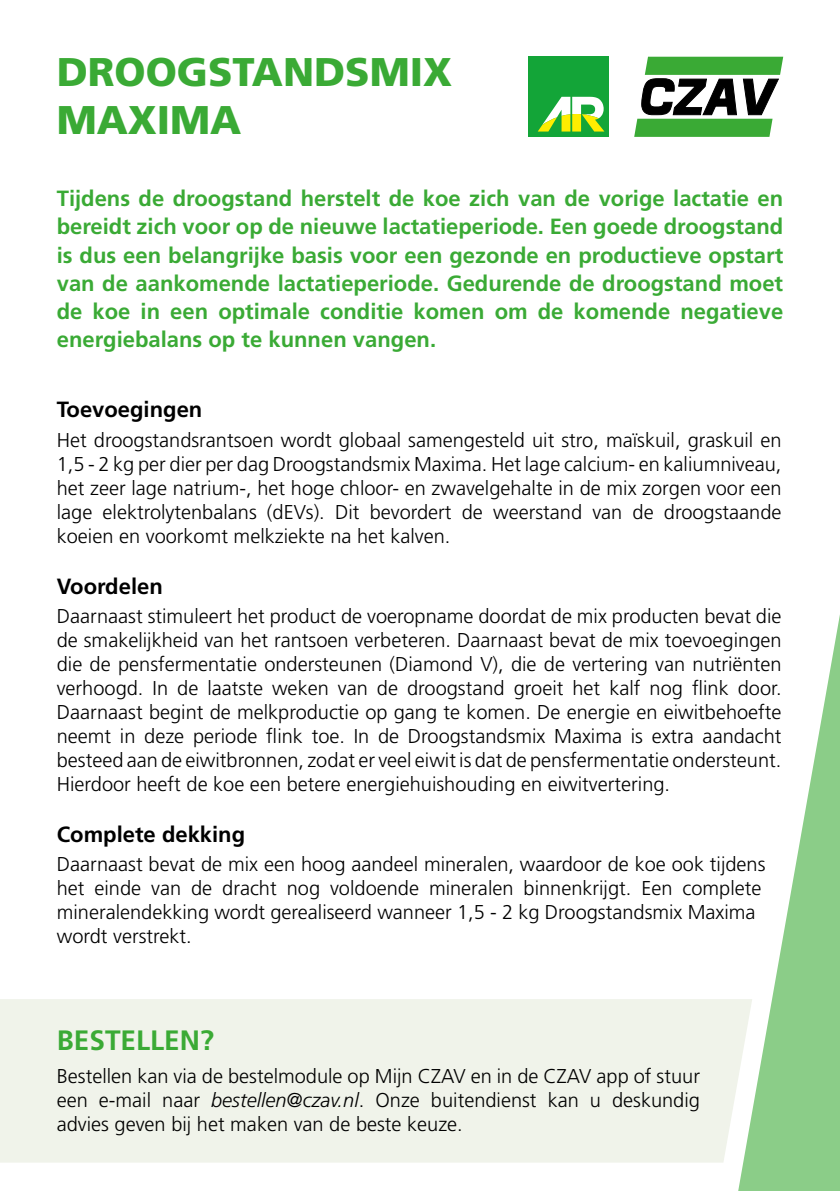
<style>
.page{position:relative;width:840px;height:1191px;background:#fff}
.page>*{position:absolute;margin:0;border:0;box-sizing:border-box;transform-origin:0 0}
.t1{font:900 40px/48px "Frutiger LT Std";color:#3aaa35}
.t2{font:700 28px "Frutiger LT Std";color:#3aaa35}
.t3{font:700 22px/28px "Frutiger LT Std";color:#3aaa35;text-align:justify}
.t4{font:700 22px "Frutiger LT Std";color:#000}
.t5{font:300 20px/24px "Frutiger LT Std";color:#000;text-align:justify}
.s1{font-style:italic}
</style>
<div class="page">
<svg style="left:734px;top:56px;width:105px;height:1135px"></svg>
<div style="left:0;top:999px;width:751px;height:163px;background:#f0f3ea"></div>
<svg style="left:634px;top:57px;width:148px;height:80px"></svg>
<div style="left:528px;top:57px;width:80px;height:80px;background:#13a538"></div>
<svg style="left:538px;top:97px;width:66px;height:34px"></svg>
<h1 class="t1" style="left:57px;top:48px;width:396px">DROOGSTANDSMIX<br>MAXIMA</h1>
<p class="t3" style="left:57px;top:185px;width:727px">Tijdens de droogstand herstelt de koe zich van de vorige lactatie en bereidt zich voor op de nieuwe lactatieperiode. Een goede droogstand is dus een belangrijke basis voor een gezonde en productieve opstart van de aankomende lactatieperiode. Gedurende de droogstand moet de koe in een optimale conditie komen om de komende negatieve energiebalans op te kunnen vangen.</p>
<p class="t4" style="left:57px;top:397px;width:147px">Toevoegingen</p>
<p class="t5" style="left:57px;top:428px;width:726px">Het droogstandsrantsoen wordt globaal samengesteld uit stro, maïskuil, graskuil en 1,5 - 2 kg per dier per dag Droogstandsmix Maxima. Het lage calcium- en kaliumniveau, het zeer lage natrium-, het hoge chloor- en zwavelgehalte in de mix zorgen voor een lage elektrolytenbalans (dEVs). Dit bevordert de weerstand van de droogstaande koeien en voorkomt melkziekte na het kalven.</p>
<p class="t4" style="left:57px;top:573px;width:107px">Voordelen</p>
<p class="t5" style="left:57px;top:604px;width:726px">Daarnaast stimuleert het product de voeropname doordat de mix producten bevat die de smakelijkheid van het rantsoen verbeteren. Daarnaast bevat de mix toevoegingen die de pensfermentatie ondersteunen (Diamond V), die de vertering van nutriënten verhoogd. In de laatste weken van de droogstand groeit het kalf nog flink door.<br>Daarnaast begint de melkproductie op gang te komen. De energie en eiwitbehoefte neemt in deze periode flink toe. In de Droogstandsmix Maxima is extra aandacht besteed aan de eiwitbronnen, zodat er veel eiwit is dat de pensfermentatie ondersteunt.<br>Hierdoor heeft de koe een betere energiehuishouding en eiwitvertering.</p>
<p class="t4" style="left:57px;top:821px;width:190px">Complete dekking</p>
<p class="t5" style="left:57px;top:852px;width:709px;text-align:left">Daarnaast bevat de mix een hoog aandeel mineralen, waardoor de koe ook tijdens het einde van de dracht nog voldoende mineralen binnenkrijgt. Een complete mineralendekking wordt gerealiseerd wanneer 1,5 - 2 kg Droogstandsmix Maxima wordt verstrekt.</p>
<h2 class="t2" style="left:57px;top:1024px;width:159px">BESTELLEN?</h2>
<p class="t5" style="left:57px;top:1064px;width:644px">Bestellen kan via de bestelmodule op Mijn CZAV en in de CZAV app of stuur een e-mail naar <span class="s1">bestellen@czav.nl</span>. Onze buitendienst kan u deskundig advies geven bij het maken van de beste keuze.</p>
</div>
